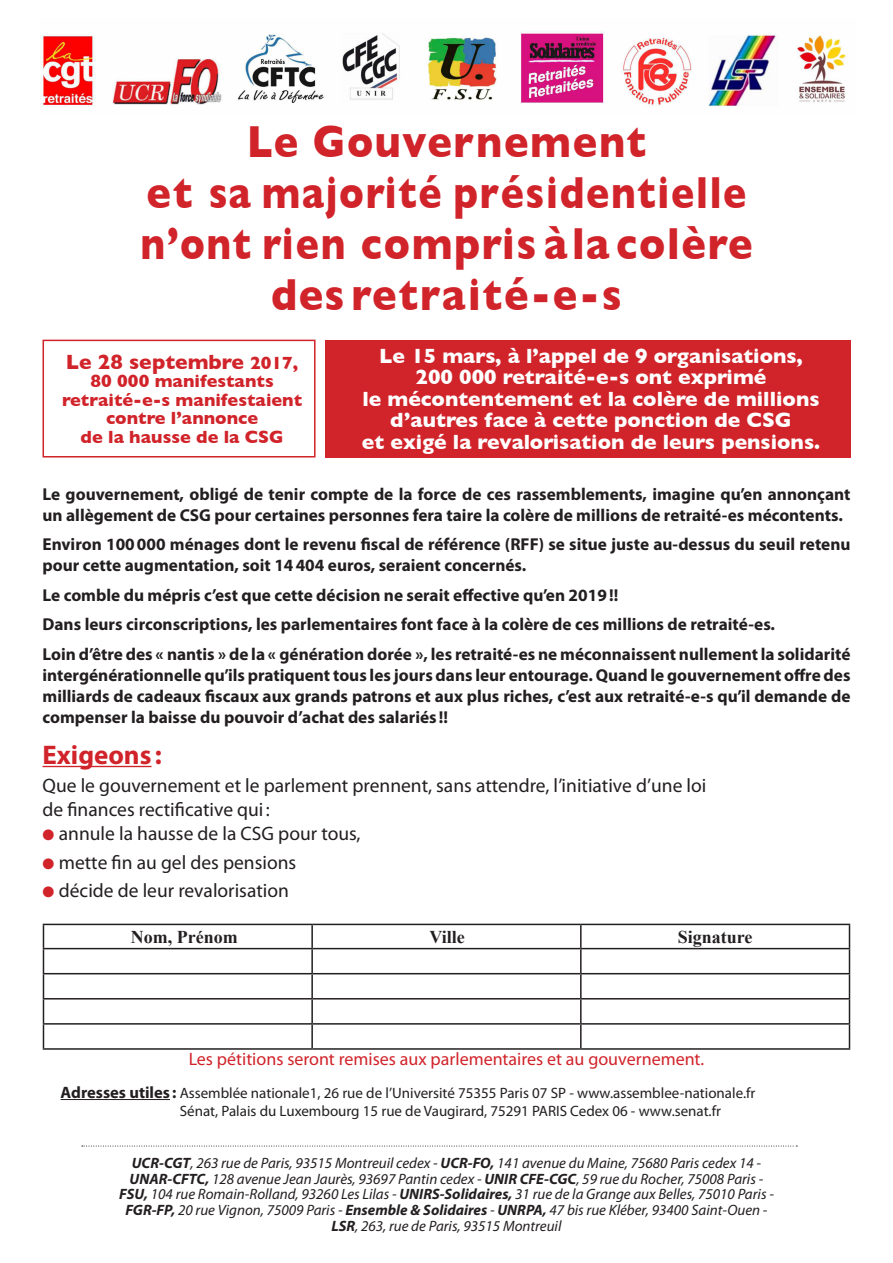
<style>
.page{position:relative;width:893px;height:1263px;background:#fff}
.page>*{position:absolute;margin:0;border:0;box-sizing:border-box;transform-origin:0 0}
.Heading_1{font:700 45.75px/51px "Gill Sans";letter-spacing:.04em;color:#d1232a;text-align:center;scale:.9 1}
.Body_Text{font:700 27px "Myriad Pro";color:#d1232a}
.t1{font:700 21px/21.6px "Gill Sans";color:#fff;text-align:center}
.t2{font:700 21px "Gill Sans";color:#d1232a}
.Heading_2{font:19.5px/24px "Myriad Pro";color:#231f20}
.t3{font:700 18px/18.5px "Gill Sans";color:#d1232a;text-align:center}
.t4{font:18px "Myriad Pro";color:#d1232a}
.Table_Paragraph{font:700 18px "Times New Roman";color:#231f20}
.Body_Text-2{font:700 17.25px/21px "Myriad Pro";color:#231f20}
.t5{font:italic 15px/15.6px "Myriad Pro";color:#231f20;text-align:center}
.t6{font:15px/18px "Myriad Pro";color:#231f20}
.s1{font-size:18px}
.s2{color:#d1232a}
.s3{font-weight:700;font-size:16.5px}
.s4{font-weight:700}
</style>
<div class="page">
<hr style="left:43px;top:766px;width:109px;height:1px;background:#d1232a">
<hr style="left:61px;top:1099px;width:109px;height:1px;background:#231f20">
<hr style="left:43px;top:924px;width:269px;height:1px;background:#231f20">
<hr style="left:312px;top:924px;width:269px;height:1px;background:#231f20">
<hr style="left:311px;top:925px;width:2px;height:23px;background:#231f20">
<hr style="left:581px;top:924px;width:269px;height:1px;background:#231f20">
<hr style="left:580px;top:925px;width:2px;height:23px;background:#231f20">
<hr style="left:43px;top:948px;width:269px;height:1px;background:#231f20">
<hr style="left:312px;top:948px;width:269px;height:1px;background:#231f20">
<hr style="left:311px;top:949px;width:2px;height:24px;background:#231f20">
<hr style="left:581px;top:948px;width:269px;height:1px;background:#231f20">
<hr style="left:580px;top:949px;width:2px;height:24px;background:#231f20">
<hr style="left:43px;top:973px;width:269px;height:1px;background:#231f20">
<hr style="left:312px;top:973px;width:269px;height:1px;background:#231f20">
<hr style="left:311px;top:974px;width:2px;height:24px;background:#231f20">
<hr style="left:581px;top:973px;width:269px;height:1px;background:#231f20">
<hr style="left:580px;top:974px;width:2px;height:24px;background:#231f20">
<hr style="left:43px;top:998px;width:269px;height:1px;background:#231f20">
<hr style="left:312px;top:998px;width:269px;height:1px;background:#231f20">
<hr style="left:311px;top:999px;width:2px;height:24px;background:#231f20">
<hr style="left:581px;top:998px;width:269px;height:1px;background:#231f20">
<hr style="left:580px;top:999px;width:2px;height:24px;background:#231f20">
<hr style="left:43px;top:1023px;width:269px;height:1px;background:#231f20">
<svg style="left:43px;top:925px;width:1px;height:123px"></svg>
<hr style="left:312px;top:1023px;width:269px;height:1px;background:#231f20">
<hr style="left:311px;top:1024px;width:2px;height:24px;background:#231f20">
<hr style="left:581px;top:1023px;width:269px;height:1px;background:#231f20">
<hr style="left:580px;top:1024px;width:2px;height:24px;background:#231f20">
<svg style="left:849px;top:925px;width:1px;height:123px"></svg>
<hr style="left:43px;top:1048px;width:269px;height:2px;background:#231f20">
<hr style="left:312px;top:1048px;width:269px;height:2px;background:#231f20">
<hr style="left:581px;top:1048px;width:269px;height:2px;background:#231f20">
<img style="left:40px;top:31px;width:806px;height:76px">
<svg style="left:42px;top:339px;width:274px;height:119px"></svg>
<div style="left:325px;top:340px;width:525px;height:117px;background:#d1232a"></div>
<svg style="left:82px;top:1146px;width:715px;height:1px"></svg>
<p class="Heading_1" style="left:140px;top:115px;width:682px">Le Gouver nement<br>et sa majorité présidentielle n’ont rien compris à la colère des retraité-e-s</p>
<p class="t2" style="left:66px;top:349px;width:234px">Le 28 septembre <span class="s1">2017,</span></p>
<p class="t3" style="left:62px;top:372px;width:242px">80 000 manifestants retraité-e-s manifestaient contre l’annonce<br>de la hausse de la CSG</p>
<p class="t1" style="left:362px;top:344px;width:460px">Le 15 mars, à l’appel de 9 organisations, 200 000 retraité-e-s ont exprimé<br>le mécontentement et la colère de millions d’autres face à cette ponction de CSG<br>et exigé la revalorisation de leurs pensions.</p>
<p class="Body_Text-2" style="left:43px;top:483px;width:809px">Le gouvernement, obligé de tenir compte de la force de ces rassemblements, imagine qu’en annonçant un allègement de CSG pour certaines personnes fera taire la colère de millions de retraité-es mécontents.</p>
<p class="Body_Text-2" style="left:43px;top:533px;width:809px">Environ 100000 ménages dont le revenu fiscal de référence (RFF) se situe juste au-dessus du seuil retenu pour cette augmentation, soit 14404 euros, seraient concernés.</p>
<p class="Body_Text-2" style="left:43px;top:584px;width:577px">Le comble du mépris c’est que cette décision ne serait effective qu’en 2019!!</p>
<p class="Body_Text-2" style="left:43px;top:613px;width:734px">Dans leurs circonscriptions, les parlementaires font face à la colère de ces millions de retraité-es.</p>
<p class="Body_Text-2" style="left:43px;top:643px;width:809px;text-align:justify">Loin d’être des « nantis » de la « génération dorée », les retraité-es ne méconnaissent nullement la solidarité intergénérationnelle qu’ils pratiquent tous les jours dans leur entourage. Quand le gouvernement offre des milliards de cadeaux fiscaux aux grands patrons et aux plus riches, c’est aux retraité-e-s qu’il demande de compenser la baisse du pouvoir d’achat des salariés !!</p>
<p class="Body_Text" style="left:43px;top:737px;width:121px">Exigeons :</p>
<p class="Heading_2" style="left:43px;top:773px;width:665px">Que le gouvernement et le parlement prennent, sans attendre, l’initiative d’une loi de finances rectificative qui :</p>
<p class="Heading_2" style="left:43px;top:821px;width:320px"><span class="s2">●</span> annule la hausse de la CSG pour tous,</p>
<p class="Heading_2" style="left:43px;top:850px;width:255px"><span class="s2">●</span> mette fin au gel des pensions</p>
<p class="Heading_2" style="left:43px;top:878px;width:248px"><span class="s2">●</span> décide de leur revalorisation</p>
<p class="Table_Paragraph" style="left:131px;top:924px;width:108px">Nom, Prénom</p>
<p class="Table_Paragraph" style="left:430px;top:924px;width:37px">Ville</p>
<p class="Table_Paragraph" style="left:678px;top:924px;width:76px">Signature</p>
<p class="t4" style="left:189px;top:1048px;width:517px">Les pétitions seront remises aux parlementaires et au gouvernement.</p>
<p class="t6" style="left:180px;top:1083px;width:577px;text-indent:-119px"><span class="s3">Adresses utiles :</span> Assemblée nationale1, 26 rue de l’Université 75355 Paris 07 SP - www.assemblee-nationale.fr<br>Sénat, Palais du Luxembourg 15 rue de Vaugirard, 75291 PARIS Cedex 06 - www.senat.fr</p>
<p class="t5" style="left:119px;top:1155px;width:656px"><span class="s4">UCR-CGT</span>, 263 rue de Paris, 93515 Montreuil cedex - <span class="s4">UCR-FO,</span> 141 avenue du Maine, 75680 Paris cedex 14 - <span class="s4">UNAR-CFTC,</span> 128 avenue Jean Jaurès, 93697 Pantin cedex - <span class="s4">UNIR CFE-CGC</span>, 59 rue du Rocher, 75008 Paris - <span class="s4">FSU,</span> 104 rue Romain-Rolland, 93260 Les Lilas - <span class="s4">UNIRS-Solidaires,</span> 31 rue de la Grange aux Belles, 75010 Paris - <span class="s4">FGR-FP,</span> 20 rue Vignon, 75009 Paris - <span class="s4">Ensemble &amp; Solidaires</span> - <span class="s4">UNRPA,</span> 47 bis rue Kléber, 93400 Saint-Ouen - <span class="s4">LSR</span>, 263, rue de Paris, 93515 Montreuil</p>
</div>
